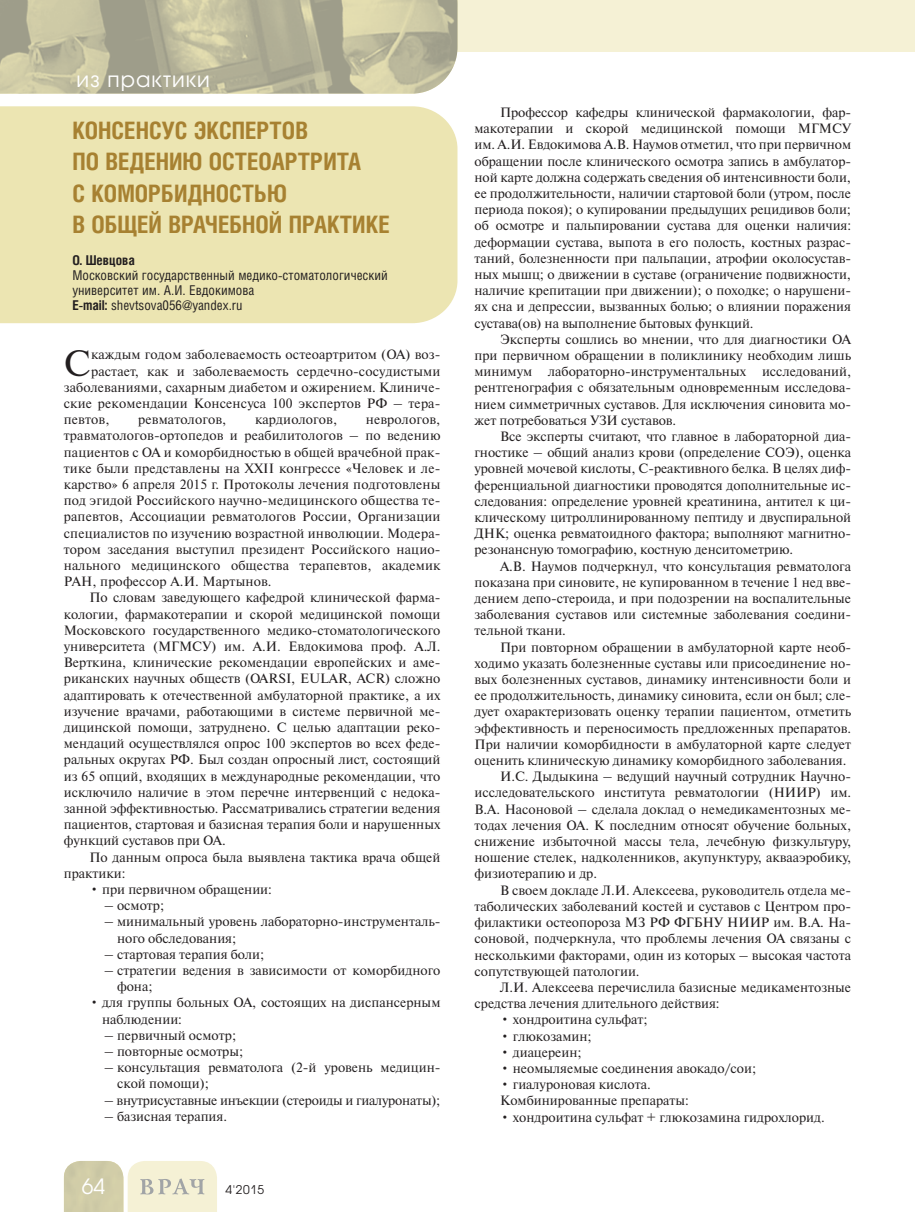
<style>
.page{position:relative;width:915px;height:1212px;background:#fff}
.page>*{position:absolute;margin:0;border:0;box-sizing:border-box;transform-origin:0 0}
.t1{font:36.6px "Newton C";color:#231f20}
.t2{font:700 24px/31.5px "Helios Cond";color:#a78131}
.t3{font:21px "Avant Garde Gothic C";letter-spacing:.05em;color:#fff}
.t4{font:13.5px/16.2px "Newton C";color:#231f20;text-align:justify}
.t5{font:13.5px/15px "Helios Cond";color:#231f20}
.t6{font:700 13.5px "Helios Cond";color:#231f20}
.t7{font:12px "Avant Garde Gothic C";color:#231f20}
.s1{font-weight:700}
</style>
<div class="page">
<div style="left:0;top:0;width:914px;height:51px;background:#f5f1d5"></div>
<svg style="left:64px;top:1161px;width:153px;height:51px;background:#e3e0c3"></svg>
<svg style="left:0;top:0;width:412px;height:94px;background:#bab79a"></svg>
<img style="left:412px;top:0;width:45px;height:94px">
<div style="left:0;top:106px;width:457px;height:217px;background:#ece5b2"></div>
<h3 class="t3" style="left:77px;top:70px;width:135px">из практики</h3>
<h2 class="t2" style="left:72px;top:117px;width:319px">КОНСЕНСУС ЭКСПЕРТОВ<br>ПО ВЕДЕНИЮ ОСТЕОАРТРИТА<br>С КОМОРБИДНОСТЬЮ<br>В ОБЩЕЙ ВРАЧЕБНОЙ ПРАКТИКЕ</h2>
<p class="t6" style="left:72px;top:255px;width:64px">О. Шевцова</p>
<p class="t5" style="left:72px;top:269px;width:317px">Московский государственный медико-стоматологический университет им. А.И. Евдокимова<br><span class="s1">E-mail:</span> shevtsova056@yandex.ru</p>
<h1 class="t1" style="left:64px;top:349px;width:28px">С</h1>
<p class="t4" style="left:91px;top:348px;width:351px">каждым годом заболеваемость остеоартритом (ОА) воз-</p>
<p class="t4" style="left:91px;top:364px;width:351px">растает, как и заболеваемость сердечно-сосудистыми</p>
<p class="t4" style="left:64px;top:380px;width:378px">заболеваниями, сахарным диабетом и ожирением. Клиниче-</p>
<p class="t4" style="left:64px;top:397px;width:378px">ские рекомендации Консенсуса 100 экспертов РФ – тера-</p>
<p class="t4" style="left:64px;top:413px;width:47px">певтов,</p>
<p class="t4" style="left:138px;top:413px;width:90px">ревматологов,</p>
<p class="t4" style="left:255px;top:413px;width:84px">кардиологов,</p>
<p class="t4" style="left:64px;top:413px;width:378px;text-indent:302px">неврологов, травматологов-ортопедов и реабилитологов – по ведению пациентов с ОА и коморбидностью в общей врачебной прак&shy;тике были представлены на XXII конгрессе «Человек и ле&shy;карство» 6 апреля 2015 г. Протоколы лечения подготовлены под эгидой Российского научно-медицинского общества те&shy;рапевтов, Ассоциации ревматологов России, Организации специалистов по изучению возрастной инволюции. Модера&shy;тором заседания выступил президент Российского нацио&shy;нального медицинского общества терапевтов, академик РАН, профессор А.И. Мартынов.</p>
<p class="t4" style="left:64px;top:591px;width:378px;text-indent:26px">По словам заведующего кафедрой клинической фарма&shy;кологии, фармакотерапии и скорой медицинской помощи Московского государственного медико-стоматологического университета (МГМСУ) им. А.И. Евдокимова проф. А.Л.<br>Верткина, клинические рекомендации европейских и аме&shy;риканских научных обществ (OARSI, EULAR, ACR) сложно адаптировать к отечественной амбулаторной практике, а их изучение врачами, работающими в системе первичной ме&shy;дицинской помощи, затруднено. С целью адаптации реко&shy;мендаций осуществлялся опрос 100 экспертов во всех феде&shy;ральных округах РФ. Был создан опросный лист, состоящий из 65 опций, входящих в международные рекомендации, что исключило наличие в этом перечне интервенций с недока&shy;занной эффективностью. Рассматривались стратегии ведения пациентов, стартовая и базисная терапия боли и нарушенных функций суставов при ОА.</p>
<p class="t4" style="left:64px;top:850px;width:378px;text-indent:26px">По данным опроса была выявлена тактика врача общей практики:</p>
<p class="t4" style="left:89px;top:883px;width:184px">• при первичном обращении:</p>
<p class="t4" style="left:104px;top:899px;width:61px">– осмотр;</p>
<p class="t4" style="left:117px;top:915px;width:325px;text-indent:-13px">– минимальный уровень лабораторно-инструменталь&shy;ного обследования;</p>
<p class="t4" style="left:104px;top:947px;width:161px">– стартовая терапия боли;</p>
<p class="t4" style="left:117px;top:964px;width:325px;text-indent:-13px">– стратегии ведения в зависимости от коморбидного фона;</p>
<p class="t4" style="left:102px;top:996px;width:340px;text-indent:-13px">• для группы больных ОА, состоящих на диспансерным наблюдении:</p>
<p class="t4" style="left:104px;top:1028px;width:133px">– первичный осмотр;</p>
<p class="t4" style="left:104px;top:1045px;width:140px">– повторные осмотры;</p>
<p class="t4" style="left:117px;top:1061px;width:325px;text-indent:-13px">– консультация ревматолога (2-й уровень медицин&shy;ской помощи);</p>
<p class="t4" style="left:104px;top:1093px;width:337px">– внутрисуставные инъекции (стероиды и гиалуронаты);</p>
<p class="t4" style="left:104px;top:1109px;width:124px">– базисная терапия.</p>
<h3 class="t3" style="left:82px;top:1177px;width:25px">64</h3>
<p class="t7" style="left:225px;top:1184px;width:40px">4'2015</p>
<p class="t4" style="left:474px;top:106px;width:378px;text-indent:26px">Профессор кафедры клинической фармакологии, фар&shy;макотерапии и скорой медицинской помощи МГМСУ им. А.И. Евдокимова А.В. Наумов отметил, что при первичном обращении после клинического осмотра запись в амбулатор&shy;ной карте должна содержать сведения об интенсивности боли, ее продолжительности, наличии стартовой боли (утром, после периода покоя); о купировании предыдущих рецидивов боли; об осмотре и пальпировании сустава для оценки наличия: деформации сустава, выпота в его полость, костных разрас&shy;таний, болезненности при пальпации, атрофии околосустав&shy;ных мышц; о движении в суставе (ограничение подвижности, наличие крепитации при движении); о походке; о нарушени&shy;ях сна и депрессии, вызванных болью; о влиянии поражения сустава(ов) на выполнение бытовых функций.</p>
<p class="t4" style="left:474px;top:332px;width:378px;text-indent:26px">Эксперты сошлись во мнении, что для диагностики ОА при первичном обращении в поликлинику необходим лишь минимум лабораторно-инструментальных исследований, рентгенография с обязательным одновременным исследова&shy;нием симметричных суставов. Для исключения синовита мо&shy;жет потребоваться УЗИ суставов.</p>
<p class="t4" style="left:474px;top:430px;width:378px;text-indent:26px">Все эксперты считают, что главное в лабораторной диа&shy;гностике – общий анализ крови (определение СОЭ), оценка уровней мочевой кислоты, С-реактивного белка. В целях диф&shy;ференциальной диагностики проводятся дополнительные ис&shy;следования: определение уровней креатинина, антител к ци&shy;клическому цитроллинированному пептиду и двуспиральной ДНК; оценка ревматоидного фактора; выполняют магнитно&shy;резонансную томографию, костную денситометрию.</p>
<p class="t4" style="left:474px;top:559px;width:378px;text-indent:26px">А.В. Наумов подчеркнул, что консультация ревматолога показана при синовите, не купированном в течение 1 нед вве&shy;дением депо-стероида, и при подозрении на воспалительные заболевания суставов или системные заболевания соедини&shy;тельной ткани.</p>
<p class="t4" style="left:500px;top:640px;width:352px">При повторном обращении в амбулаторной карте необ-</p>
<p class="t4" style="left:474px;top:656px;width:378px">ходимо указать болезненные суставы или присоединение но-</p>
<p class="t4" style="left:474px;top:673px;width:378px">вых болезненных суставов, динамику интенсивности боли и</p>
<p class="t4" style="left:474px;top:689px;width:378px">ее продолжительность, динамику синовита, если он был; сле-</p>
<p class="t4" style="left:474px;top:705px;width:378px">дует охарактеризовать оценку терапии пациентом, отметить</p>
<p class="t4" style="left:474px;top:721px;width:378px">эффективность и переносимость предложенных препаратов.</p>
<p class="t4" style="left:474px;top:737px;width:378px">При наличии коморбидности в амбулаторной карте следует</p>
<p class="t4" style="left:474px;top:754px;width:373px">оценить клиническую динамику коморбидного заболевания.</p>
<p class="t4" style="left:500px;top:770px;width:352px">И.С. Дыдыкина – ведущий научный сотрудник Научно-</p>
<p class="t4" style="left:474px;top:786px;width:378px">исследовательского института ревматологии (НИИР) им.</p>
<p class="t4" style="left:474px;top:802px;width:378px">В.А. Насоновой – сделала доклад о немедикаментозных ме-</p>
<p class="t4" style="left:474px;top:818px;width:378px">тодах лечения ОА. К последним относят обучение больных,</p>
<p class="t4" style="left:474px;top:835px;width:378px">снижение избыточной массы тела, лечебную физкультуру,</p>
<p class="t4" style="left:474px;top:851px;width:378px">ношение стелек, надколенников, акупунктуру, аквааэробику,</p>
<p class="t4" style="left:474px;top:867px;width:124px">физиотерапию и др.</p>
<p class="t4" style="left:500px;top:883px;width:352px">В своем докладе Л.И. Алексеева, руководитель отдела ме-</p>
<p class="t4" style="left:474px;top:899px;width:378px">таболических заболеваний костей и суставов с Центром про-</p>
<p class="t4" style="left:474px;top:916px;width:378px">филактики остеопороза МЗ РФ ФГБНУ НИИР им. В.А. На-</p>
<p class="t4" style="left:474px;top:932px;width:378px">соновой, подчеркнула, что проблемы лечения ОА связаны с</p>
<p class="t4" style="left:474px;top:948px;width:378px">несколькими факторами, один из которых – высокая частота</p>
<p class="t4" style="left:474px;top:964px;width:166px">сопутствующей патологии.</p>
<p class="t4" style="left:500px;top:980px;width:352px">Л.И. Алексеева перечислила базисные медикаментозные</p>
<p class="t4" style="left:474px;top:997px;width:246px">средства лечения длительного действия:</p>
<p class="t4" style="left:500px;top:1013px;width:149px">• хондроитина сульфат;</p>
<p class="t4" style="left:500px;top:1029px;width:93px">• глюкозамин;</p>
<p class="t4" style="left:500px;top:1045px;width:83px">• диацереин;</p>
<p class="t4" style="left:500px;top:1061px;width:257px">• неомыляемые соединения авокадо/сои;</p>
<p class="t4" style="left:500px;top:1078px;width:190px">• гиалуроновая кислота.<br>Комбинированные препараты:</p>
<p class="t4" style="left:500px;top:1110px;width:326px">• хондроитина сульфат + глюкозамина гидрохлорид.</p>
</div>
